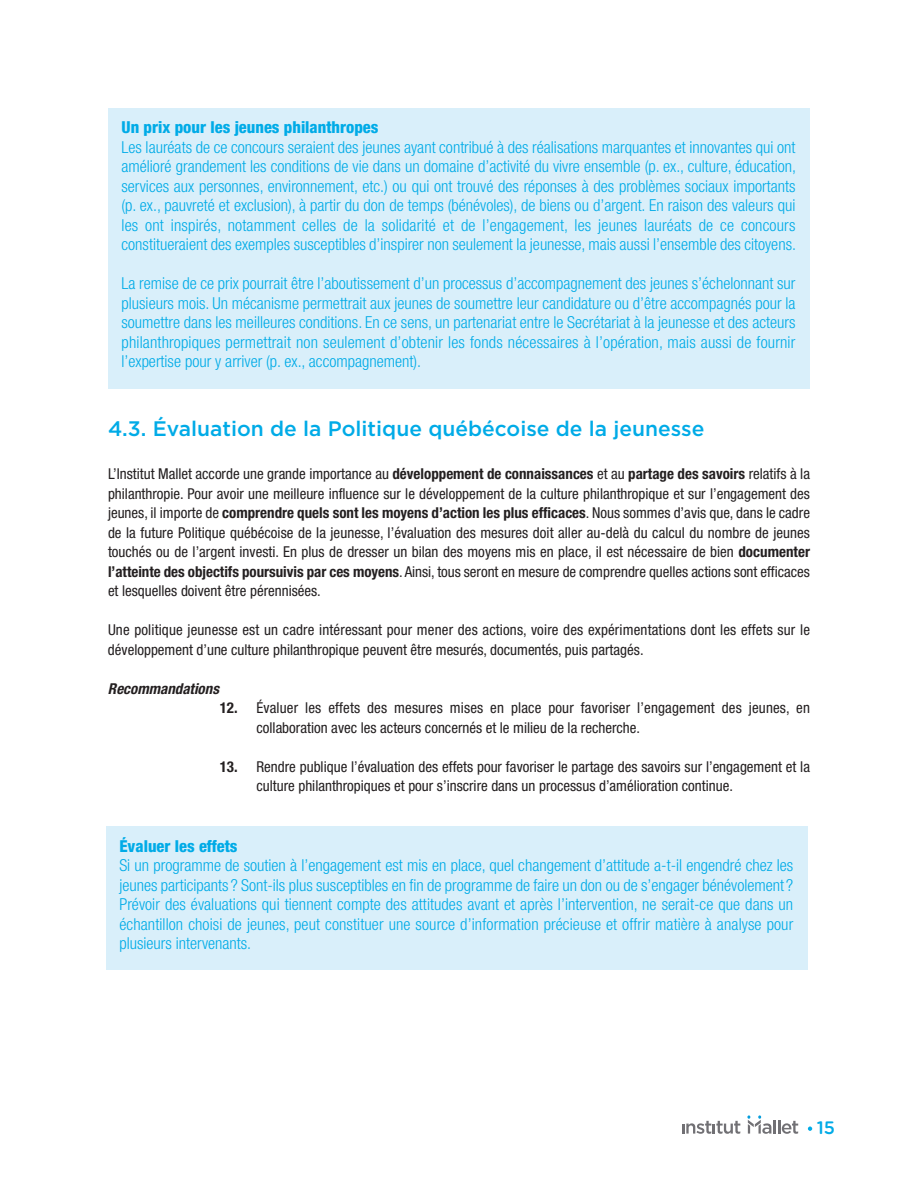
<style>
.page{position:relative;width:918px;height:1188px;background:#fff}
.page>*{position:absolute;margin:0;border:0;box-sizing:border-box;transform-origin:0 0}
.t1{font:500 21px "Gotham";color:#00abe7}
.t2{font:500 18px "Gotham Rounded";color:#00abe7}
.t3{font:300 condensed 16.5px/19.5px "Helvetica Neue";color:#00abe7;text-align:justify}
.t4{font:800 condensed 16.5px "Helvetica Neue";color:#00abe7}
.t5{font:condensed 15px/19.5px "Helvetica Neue";color:#231f20}
.t6{font:italic 700 condensed 15px "Helvetica Neue";color:#231f20}
.s1{font-weight:700}
</style>
<div class="page">
<svg style="left:682px;top:1121px;width:58px;height:13px"></svg>
<hr style="left:773px;top:1120px;width:3px;height:14px;background:#717074">
<svg style="left:778px;top:1120px;width:20px;height:14px"></svg>
<svg style="left:747px;top:1115px;width:24px;height:19px"></svg>
<svg style="left:808px;top:1127px;width:4px;height:4px"></svg>
<div style="left:108px;top:108px;width:702px;height:280px;background:#d9effa"></div>
<div style="left:106px;top:826px;width:702px;height:144px;background:#d9effa"></div>
<p class="t4" style="left:122px;top:122px;width:258px">Un prix pour les jeunes philanthropes</p>
<p class="t3" style="left:122px;top:139px;width:676px">Les lauréats de ce concours seraient des jeunes ayant contribué à des réalisations marquantes et innovantes qui ont amélioré grandement les conditions de vie dans un domaine d’activité du vivre ensemble (p. ex., culture, éducation, services aux personnes, environnement, etc.) ou qui ont trouvé des réponses à des problèmes sociaux importants (p. ex., pauvreté et exclusion), à partir du don de temps (bénévoles), de biens ou d’argent. En raison des valeurs qui les ont inspirés, notamment celles de la solidarité et de l’engagement, les jeunes lauréats de ce concours constitueraient des exemples susceptibles d’inspirer non seulement la jeunesse, mais aussi l’ensemble des citoyens.</p>
<p class="t3" style="left:122px;top:275px;width:675px">La remise de ce prix pourrait être l’aboutissement d’un processus d’accompagnement des jeunes s’échelonnant sur plusieurs mois. Un mécanisme permettrait aux jeunes de soumettre leur candidature ou d’être accompagnés pour la soumettre dans les meilleures conditions. En ce sens, un partenariat entre le Secrétariat à la jeunesse et des acteurs philanthropiques permettrait non seulement d’obtenir les fonds nécessaires à l’opération, mais aussi de fournir l’expertise pour y arriver (p. ex., accompagnement).</p>
<p class="t1" style="left:108px;top:417px;width:598px">4.3. Évaluation de la Politique québécoise de la jeunesse</p>
<p class="t5" style="left:108px;top:466px;width:704px;text-align:justify">L’Institut Mallet accorde une grande importance au <span class="s1">développement de connaissances</span> et au <span class="s1">partage des savoirs</span> relatifs à la philanthropie. Pour avoir une meilleure influence sur le développement de la culture philanthropique et sur l’engagement des jeunes, il importe de <span class="s1">comprendre quels sont les moyens d’action les plus efficaces</span>. Nous sommes d’avis que, dans le cadre de la future Politique québécoise de la jeunesse, l’évaluation des mesures doit aller au-delà du calcul du nombre de jeunes touchés ou de l’argent investi. En plus de dresser un bilan des moyens mis en place, il est nécessaire de bien <span class="s1">documenter l’atteinte des objectifs poursuivis par ces moyens</span>. Ainsi, tous seront en mesure de comprendre quelles actions sont efficaces et lesquelles doivent être pérennisées.</p>
<p class="t5" style="left:108px;top:622px;width:703px">Une politique jeunesse est un cadre intéressant pour mener des actions, voire des expérimentations dont les effets sur le développement d’une culture philanthropique peuvent être mesurés, documentés, puis partagés.</p>
<p class="t6" style="left:108px;top:683px;width:112px">Recommandations</p>
<p class="t5" style="left:256px;top:700px;width:555px;text-indent:-37px"><span class="s1">12.</span> Évaluer les effets des mesures mises en place pour favoriser l’engagement des jeunes, en collaboration avec les acteurs concernés et le milieu de la recherche.</p>
<p class="t5" style="left:256px;top:758px;width:555px;text-indent:-37px"><span class="s1">13.</span> Rendre publique l’évaluation des effets pour favoriser le partage des savoirs sur l’engagement et la culture philanthropiques et pour s’inscrire dans un processus d’amélioration continue.</p>
<p class="t4" style="left:119px;top:840px;width:120px">Évaluer les effets</p>
<p class="t3" style="left:119px;top:857px;width:675px">Si un programme de soutien à l’engagement est mis en place, quel changement d’attitude a-t-il engendré chez les jeunes participants ? Sont-ils plus susceptibles en fin de programme de faire un don ou de s’engager bénévolement ?<br>Prévoir des évaluations qui tiennent compte des attitudes avant et après l’intervention, ne serait-ce que dans un échantillon choisi de jeunes, peut constituer une source d’information précieuse et offrir matière à analyse pour plusieurs intervenants.</p>
<p class="t2" style="left:817px;top:1121px;width:20px">15</p>
</div>
